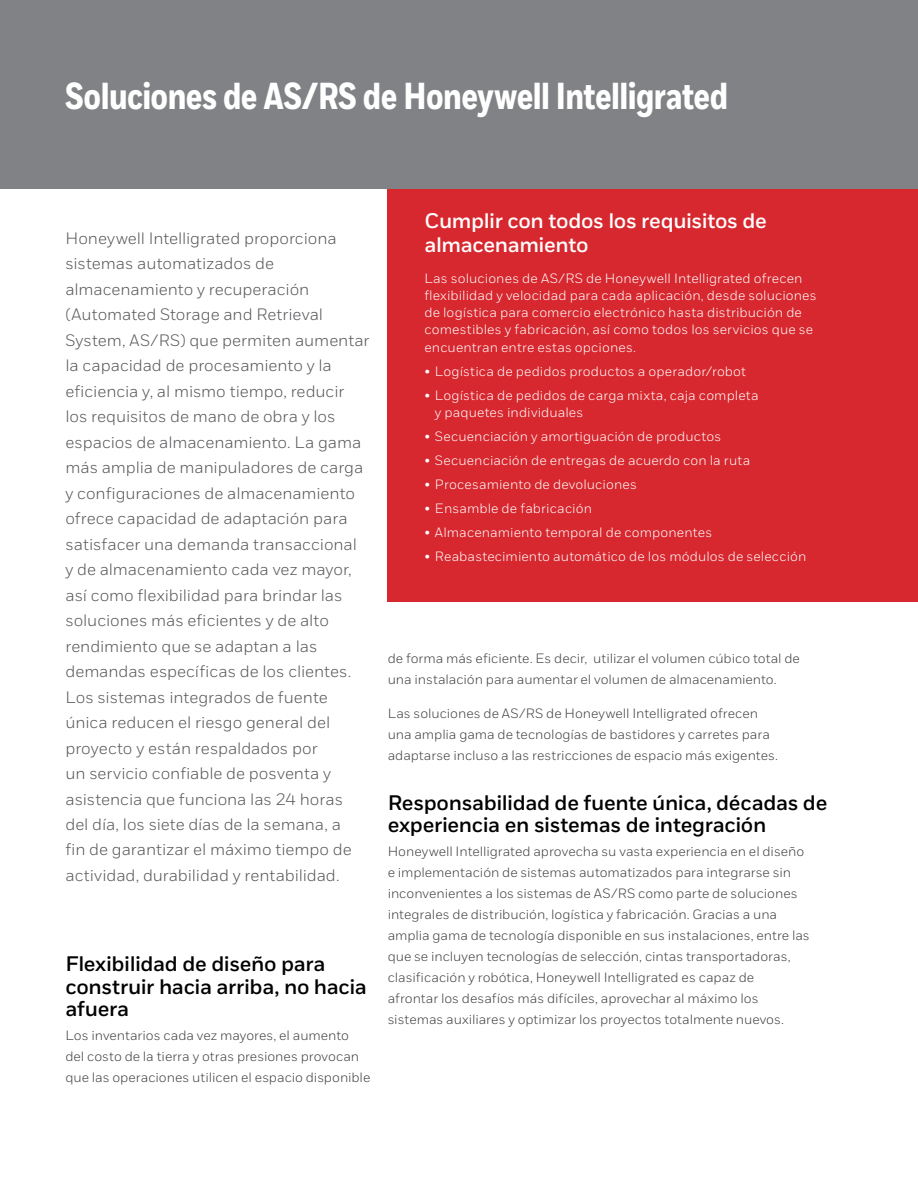
<style>
.page{position:relative;width:918px;height:1188px;background:#fff}
.page>*{position:absolute;margin:0;border:0;box-sizing:border-box;transform-origin:0 0}
.t1{font:800 37.5px "Honeywell Cond";letter-spacing:-.015em;color:#fff}
.t2{font:700 21px/22.5px "Honeywell Sans";letter-spacing:-.015em;color:#000}
.t3{font:700 21px/24px "Honeywell Sans";letter-spacing:-.02em;color:#fff}
.t4{font:16.5px/25.5px "Honeywell Sans";letter-spacing:-.005em;color:#565659}
.t5{font:13.5px/21px "Honeywell Sans";letter-spacing:-.005em;color:#414042}
.t6{font:13.5px/17.2px "Honeywell Sans";letter-spacing:.005em;color:#fff}
</style>
<div class="page">
<div style="left:0;top:0;width:918px;height:189px;background:#808285"></div>
<div style="left:388px;top:189px;width:530px;height:413px;background:#d7282f"></div>
<h1 class="t1" style="left:65px;top:73px;width:664px">Soluciones de AS/RS de Honeywell Intelligrated</h1>
<p class="t4" style="left:65px;top:225px;width:306px">Honeywell Intelligrated proporciona sistemas automatizados de almacenamiento y recuperación (Automated Storage and Retrieval System, AS/RS) que permiten aumentar la capacidad de procesamiento y la eficiencia y, al mismo tiempo, reducir los requisitos de mano de obra y los espacios de almacenamiento. La gama más amplia de manipuladores de carga y configuraciones de almacenamiento ofrece capacidad de adaptación para satisfacer una demanda transaccional<br>y de almacenamiento cada vez mayor, así como flexibilidad para brindar las soluciones más eficientes y de alto rendimiento que se adaptan a las demandas específicas de los clientes.<br>Los sistemas integrados de fuente única reducen el riesgo general del proyecto y están respaldados por<br>un servicio confiable de posventa y asistencia que funciona las 24 horas del día, los siete días de la semana, a<br>fin de garantizar el máximo tiempo de actividad, durabilidad y rentabilidad.</p>
<h2 class="t2" style="left:65px;top:953px;width:303px">Flexibilidad de diseño para construir hacia arriba, no hacia afuera</h2>
<p class="t5" style="left:65px;top:1025px;width:306px">Los inventarios cada vez mayores, el aumento del costo de la tierra y otras presiones provocan que las operaciones utilicen el espacio disponible</p>
<h2 class="t3" style="left:424px;top:209px;width:344px">Cumplir con todos los requisitos de almacenamiento</h2>
<p class="t6" style="left:424px;top:269px;width:394px">Las soluciones de AS/RS de Honeywell Intelligrated ofrecen flexibilidad y velocidad para cada aplicación, desde soluciones de logística para comercio electrónico hasta distribución de comestibles y fabricación, así como todos los servicios que se encuentran entre estas opciones.</p>
<p class="t6" style="left:424px;top:362px;width:323px">• Logística de pedidos productos a operador/robot</p>
<p class="t6" style="left:435px;top:386px;width:325px;text-indent:-11px">• Logística de pedidos de carga mixta, caja completa y paquetes individuales</p>
<p class="t6" style="left:424px;top:428px;width:298px">• Secuenciación y amortiguación de productos</p>
<p class="t6" style="left:424px;top:452px;width:327px">• Secuenciación de entregas de acuerdo con la ruta</p>
<p class="t6" style="left:424px;top:476px;width:214px">• Procesamiento de devoluciones</p>
<p class="t6" style="left:424px;top:500px;width:169px">• Ensamble de fabricación</p>
<p class="t6" style="left:424px;top:524px;width:289px">• Almacenamiento temporal de componentes</p>
<p class="t6" style="left:424px;top:548px;width:383px">• Reabastecimiento automático de los módulos de selección</p>
<p class="t5" style="left:388px;top:648px;width:414px">de forma más eficiente. Es decir, utilizar el volumen cúbico total de una instalación para aumentar el volumen de almacenamiento.</p>
<p class="t5" style="left:388px;top:703px;width:392px">Las soluciones de AS/RS de Honeywell Intelligrated ofrecen una amplia gama de tecnologías de bastidores y carretes para adaptarse incluso a las restricciones de espacio más exigentes.</p>
<h2 class="t2" style="left:388px;top:792px;width:441px">Responsabilidad de fuente única, décadas de experiencia en sistemas de integración</h2>
<p class="t5" style="left:388px;top:841px;width:424px">Honeywell Intelligrated aprovecha su vasta experiencia en el diseño e implementación de sistemas automatizados para integrarse sin inconvenientes a los sistemas de AS/RS como parte de soluciones integrales de distribución, logística y fabricación. Gracias a una amplia gama de tecnología disponible en sus instalaciones, entre las que se incluyen tecnologías de selección, cintas transportadoras, clasificación y robótica, Honeywell Intelligrated es capaz de<br>afrontar los desafíos más difíciles, aprovechar al máximo los sistemas auxiliares y optimizar los proyectos totalmente nuevos.</p>
</div>
